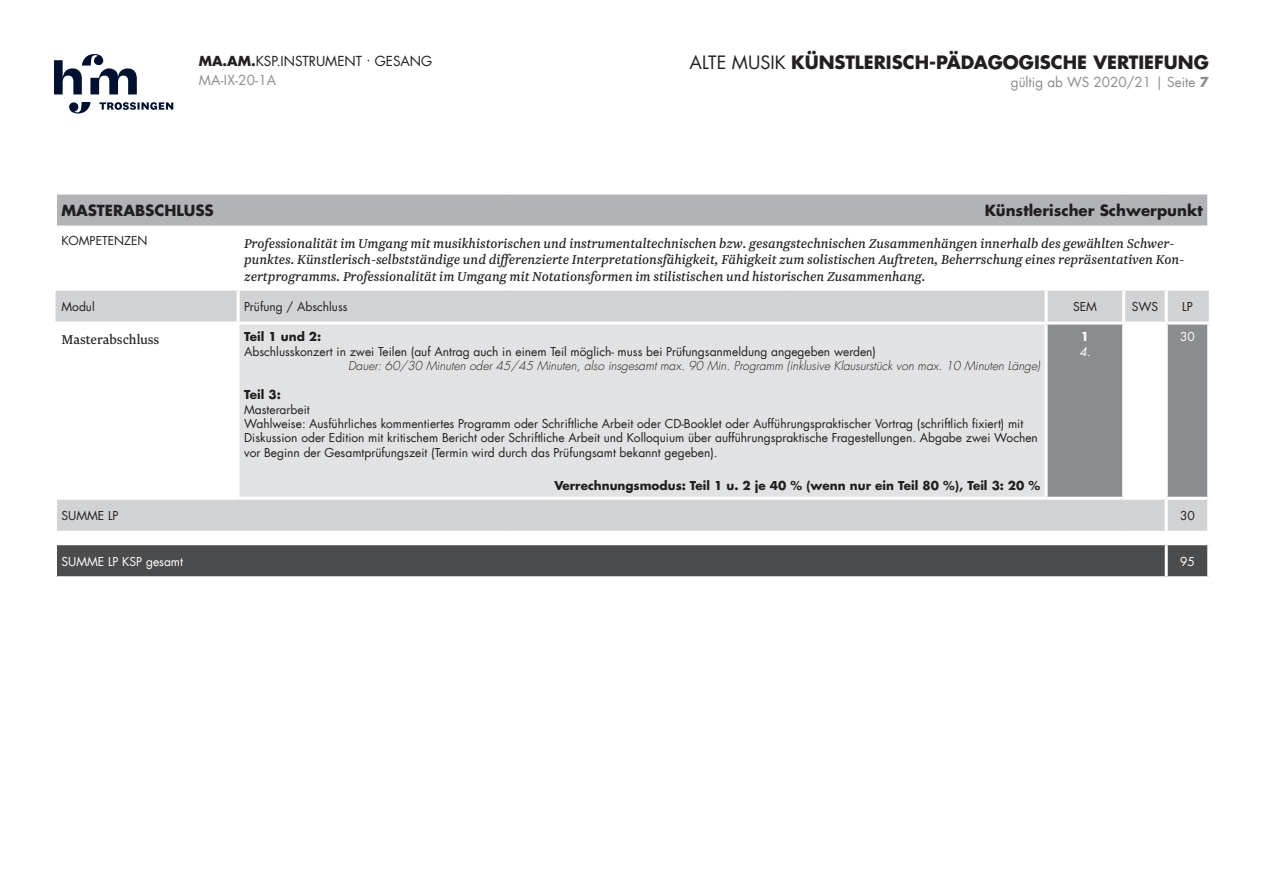
<style>
.page{position:relative;width:1263px;height:893px;background:#fff}
.page>*{position:absolute;margin:0;border:0;box-sizing:border-box;transform-origin:0 0}
.t1{font:700 18px "Futura Com";color:#231f20}
.t2{font:italic 15px/16.5px "Newzald";color:#231f20}
.t3{font:700 15px "Futura Com";color:#231f20}
.t4{font:15px "Newzald";color:#231f20}
.t5{font:13.5px/19.5px "Futura Com";color:#231f20}
.t6{font:13.5px "Futura Com";color:#8a8c8f}
.t7{font:12px/14.4px "Futura Com";color:#231f20}
.t8{font:italic 300 12px "Futura Com";color:#231f20}
.t9{font:700 12px "Futura Com";color:#231f20}
.t10{font:12px "Futura Com";color:#fff}
.t11{font:italic 12px "Futura Com";color:#fff}
.t12{font:700 12px "Futura Com";color:#fff}
.s1{font-weight:700}
.s2{color:#8a8c8f}
.s3{font-weight:400}
</style>
<div class="page">
<svg style="left:54px;top:54px;width:119px;height:60px"></svg>
<div style="left:57px;top:195px;width:1150px;height:31px;background:#b2b3b7"></div>
<svg style="left:56px;top:291px;width:1153px;height:240px;fill:#d1d2d4"></svg>
<div style="left:238px;top:323px;width:808px;height:175px;background:#e1e2e4"></div>
<svg style="left:1047px;top:325px;width:160px;height:172px"></svg>
<hr style="left:237px;top:291px;width:3px;height:31px;background:#fff">
<hr style="left:1044px;top:291px;width:3px;height:31px;background:#fff">
<hr style="left:1122px;top:291px;width:3px;height:31px;background:#fff">
<hr style="left:1165px;top:291px;width:3px;height:31px;background:#fff">
<hr style="left:1122px;top:325px;width:3px;height:172px;background:#fff">
<hr style="left:1165px;top:325px;width:3px;height:172px;background:#fff">
<hr style="left:54px;top:497px;width:184px;height:3px;background:#fff">
<hr style="left:54px;top:500px;width:3px;height:31px;background:#fff">
<hr style="left:1165px;top:500px;width:3px;height:31px;background:#fff">
<hr style="left:1046px;top:322px;width:78px;height:3px;background:#fff">
<hr style="left:1124px;top:322px;width:42px;height:3px;background:#fff">
<hr style="left:1166px;top:322px;width:44px;height:3px;background:#fff">
<hr style="left:1207px;top:325px;width:3px;height:172px;background:#fff">
<hr style="left:1046px;top:497px;width:78px;height:3px;background:#fff">
<hr style="left:1124px;top:497px;width:42px;height:3px;background:#fff">
<hr style="left:1166px;top:497px;width:44px;height:3px;background:#fff">
<hr style="left:54px;top:322px;width:184px;height:3px;background:#fff">
<hr style="left:54px;top:325px;width:3px;height:172px;background:#fff">
<hr style="left:1207px;top:500px;width:3px;height:31px;background:#fff">
<hr style="left:1044px;top:325px;width:3px;height:172px;background:#fff">
<hr style="left:238px;top:322px;width:271px;height:3px;background:#fff">
<hr style="left:237px;top:325px;width:3px;height:172px;background:#fff">
<hr style="left:509px;top:322px;width:282px;height:3px;background:#fff">
<hr style="left:791px;top:322px;width:255px;height:3px;background:#fff">
<hr style="left:238px;top:497px;width:271px;height:3px;background:#fff">
<hr style="left:509px;top:497px;width:282px;height:3px;background:#fff">
<hr style="left:791px;top:497px;width:255px;height:3px;background:#fff">
<div style="left:57px;top:545px;width:1150px;height:31px;background:#4b4c4d"></div>
<hr style="left:1165px;top:545px;width:3px;height:31px;background:#fff">
<p class="t5" style="left:199px;top:51px;width:235px"><span class="s1">MA.AM.</span>KSP.INSTRUMENT . GESANG<br><span class="s2">MA-IX-20-1A</span></p>
<h1 class="t1" style="left:689px;top:48px;width:521px"><span class="s3">ALTE MUSIK</span> KÜNSTLERISCH-PÄDAGOGISCHE VERTIEFUNG</h1>
<p class="t6" style="left:1011px;top:73px;width:200px">gültig ab WS 2020/21 | Seite <span class="s1">7</span></p>
<p class="t3" style="left:62px;top:199px;width:154px">MASTERABSCHLUSS</p>
<p class="t3" style="left:985px;top:199px;width:219px">Künstlerischer Schwerpunkt</p>
<p class="t7" style="left:62px;top:234px;width:88px">KOMPETENZEN</p>
<p class="t2" style="left:244px;top:234px;width:942px">Professionalität im Umgang mit musikhistorischen und instrumentaltechnischen bzw. gesangstechnischen Zusammenhängen innerhalb des gewählten Schwer&shy;punktes. Künstlerisch-selbstständige und differenzierte Interpretationsfähigkeit, Fähigkeit zum solistischen Auftreten, Beherrschung eines repräsentativen Kon&shy;zertprogramms. Professionalität im Umgang mit Notationsformen im stilistischen und historischen Zusammenhang.</p>
<p class="t7" style="left:62px;top:299px;width:35px">Modul</p>
<p class="t7" style="left:244px;top:299px;width:105px">Prüfung / Abschluss</p>
<p class="t7" style="left:1073px;top:299px;width:25px">SEM</p>
<p class="t7" style="left:1132px;top:299px;width:28px">SWS</p>
<p class="t7" style="left:1182px;top:299px;width:12px">LP</p>
<p class="t4" style="left:62px;top:330px;width:99px">Masterabschluss</p>
<p class="t9" style="left:244px;top:328px;width:79px">Teil 1 und 2:</p>
<p class="t7" style="left:244px;top:344px;width:633px">Abschlusskonzert in zwei Teilen (auf Antrag auch in einem Teil möglich- muss bei Prüfungsanmeldung angegeben werden)</p>
<p class="t8" style="left:348px;top:358px;width:693px">Dauer: 60/30 Minuten oder 45/45 Minuten, also insgesamt max. 90 Min. Programm (inklusive Klausurstück von max. 10 Minuten Länge)</p>
<p class="t9" style="left:244px;top:385px;width:38px">Teil 3:</p>
<p class="t7" style="left:244px;top:402px;width:795px">Masterarbeit<br>Wahlweise: Ausführliches kommentiertes Programm oder Schriftliche Arbeit oder CD-Booklet oder Aufführungspraktischer Vortrag (schriftlich fixiert) mit Diskussion oder Edition mit kritischem Bericht oder Schriftliche Arbeit und Kolloquium über aufführungspraktische Fragestellungen. Abgabe zwei Wochen vor Beginn der Gesamtprüfungszeit (Termin wird durch das Prüfungsamt bekannt gegeben).</p>
<p class="t9" style="left:554px;top:476px;width:487px">Verrechnungsmodus: Teil 1 u. 2 je 40 % (wenn nur ein Teil 80 %), Teil 3: 20 %</p>
<p class="t10" style="left:1180px;top:329px;width:16px">30</p>
<p class="t12" style="left:1081px;top:328px;width:10px">1</p>
<p class="t11" style="left:1079px;top:343px;width:13px">4.</p>
<p class="t7" style="left:61px;top:508px;width:59px">SUMME LP</p>
<p class="t7" style="left:1180px;top:508px;width:16px">30</p>
<p class="t10" style="left:62px;top:553px;width:123px">SUMME LP KSP gesamt</p>
<p class="t10" style="left:1180px;top:553px;width:16px">95</p>
</div>
